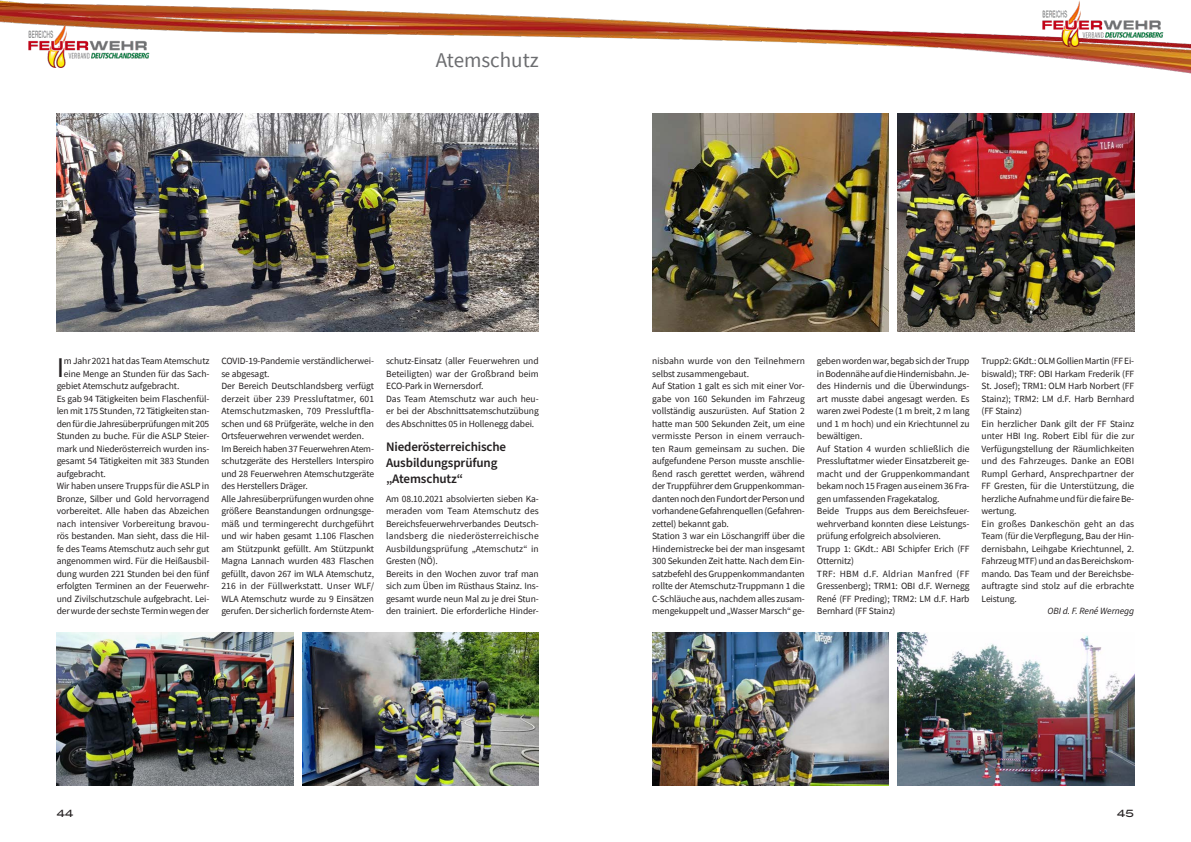
<style>
.page{position:relative;width:1191px;height:842px;background:#fff}
.page>*{position:absolute;margin:0;border:0;box-sizing:border-box;transform-origin:0 0}
._2020_Text{font:28.6px "Source Sans Pro";color:#231f20}
._2020_Pagina{font:21px "Source Sans Pro";color:#6c6d70}
._2020_Zwischentitel{font:600 13px/16px "Source Sans Pro";letter-spacing:-.01em;color:#231f20}
.t1{font:500 10px "Blair ITC";color:#231f20}
._2020_Text-2{font:9.5px/12.5px "Source Sans Pro";letter-spacing:-.01em;color:#231f20;text-align:justify}
._2020_Autor{font:italic 9.5px "Source Sans Pro";letter-spacing:-.01em;color:#231f20}
</style>
<div class="page">
<img style="left:0;top:0;width:1191px;height:74px">
<img style="left:1037px;top:0;width:127px;height:47px">
<img style="left:57px;top:113px;width:482px;height:219px">
<img style="left:57px;top:632px;width:236px;height:153px">
<img style="left:652px;top:632px;width:236px;height:153px">
<img style="left:302px;top:632px;width:237px;height:153px">
<img style="left:898px;top:632px;width:236px;height:153px">
<img style="left:652px;top:113px;width:236px;height:219px">
<img style="left:898px;top:113px;width:236px;height:219px">
<p class="_2020_Pagina" style="left:436px;top:46px;width:105px">Atemschutz</p>
<p class="_2020_Text" style="left:57px;top:349px;width:9px">I</p>
<p class="_2020_Text-2" style="left:64px;top:355px;width:147px">m Jahr 2021 hat das Team Atemschutz</p>
<p class="_2020_Text-2" style="left:64px;top:367px;width:147px">eine Menge an Stunden für das Sach-</p>
<p class="_2020_Text-2" style="left:57px;top:380px;width:124px">gebiet Atemschutz aufgebracht.</p>
<p class="_2020_Text-2" style="left:57px;top:392px;width:154px">Es gab 94 Tätigkeiten beim Flaschenfül&shy;len mit 175 Stunden, 72 Tätigkeiten stan&shy;den für die Jahresüberprüfungen mit 205<br>Stunden zu buche. Für die ASLP Steier&shy;mark und Niederösterreich wurden ins&shy;gesamt 54 Tätigkeiten mit 383 Stunden aufgebracht.</p>
<p class="_2020_Text-2" style="left:57px;top:480px;width:154px">Wir haben unsere Trupps für die ASLP in Bronze, Silber und Gold hervorragend vorbereitet. Alle haben das Abzeichen nach intensiver Vorbereitung bravou&shy;rös bestanden. Man sieht, dass die Hil&shy;fe des Teams Atemschutz auch sehr gut angenommen wird. Für die Heißausbil&shy;dung wurden 221 Stunden bei den fünf erfolgten Terminen an der Feuerwehr&shy;und Zivilschutzschule aufgebracht. Lei&shy;der wurde der sechste Termin wegen der</p>
<p class="_2020_Text-2" style="left:221px;top:355px;width:154px">COVID-19-Pandemie verständlicherwei&shy;se abgesagt.</p>
<p class="_2020_Text-2" style="left:221px;top:380px;width:154px">Der Bereich Deutschlandsberg verfügt derzeit über 239 Pressluftatmer, 601<br>Atemschutzmasken, 709 Pressluftfla&shy;schen und 68 Prüfgeräte, welche in den Ortsfeuerwehren verwendet werden.</p>
<p class="_2020_Text-2" style="left:221px;top:442px;width:154px">Im Bereich haben 37 Feuerwehren Atem&shy;schutzgeräte des Herstellers Interspiro und 28 Feuerwehren Atemschutzgeräte des Herstellers Dräger.</p>
<p class="_2020_Text-2" style="left:221px;top:492px;width:154px">Alle Jahresüberprüfungen wurden ohne größere Beanstandungen ordnungsge&shy;mäß und termingerecht durchgeführt und wir haben gesamt 1.106 Flaschen am Stützpunkt gefüllt. Am Stützpunkt Magna Lannach wurden 483 Flaschen gefüllt, davon 267 im WLA Atemschutz, 216 in der Füllwerkstatt. Unser WLF/ WLA Atemschutz wurde zu 9 Einsätzen gerufen. Der sicherlich fordernste Atem-</p>
<p class="_2020_Text-2" style="left:386px;top:355px;width:154px">schutz-Einsatz (aller Feuerwehren und Beteiligten) war der Großbrand beim ECO-Park in Wernersdorf.</p>
<p class="_2020_Text-2" style="left:386px;top:392px;width:154px">Das Team Atemschutz war auch heu&shy;er bei der Abschnittsatemschutzübung des Abschnittes 05 in Hollenegg dabei.</p>
<p class="_2020_Zwischentitel" style="left:386px;top:439px;width:122px">Niederösterreichische<br>Ausbildungsprüfung „Atemschutz“</p>
<p class="_2020_Text-2" style="left:386px;top:492px;width:154px">Am 08.10.2021 absolvierten sieben Ka&shy;meraden vom Team Atemschutz des Bereichsfeuerwehrverbandes Deutsch&shy;landsberg die niederösterreichische Ausbildungsprüfung „Atemschutz“ in Gresten (NÖ).</p>
<p class="_2020_Text-2" style="left:386px;top:567px;width:154px">Bereits in den Wochen zuvor traf man sich zum Üben im Rüsthaus Stainz. Ins&shy;gesamt wurde neun Mal zu je drei Stun&shy;den trainiert. Die erforderliche Hinder-</p>
<p class="_2020_Text-2" style="left:652px;top:355px;width:154px">nisbahn wurde von den Teilnehmern selbst zusammengebaut.</p>
<p class="_2020_Text-2" style="left:652px;top:380px;width:154px">Auf Station 1 galt es sich mit einer Vor&shy;gabe von 160 Sekunden im Fahrzeug vollständig auszurüsten. Auf Station 2 hatte man 500 Sekunden Zeit, um eine vermisste Person in einem verrauch&shy;ten Raum gemeinsam zu suchen. Die aufgefundene Person musste anschlie&shy;ßend rasch gerettet werden, während der Truppführer dem Gruppenkomman&shy;danten noch den Fundort der Person und vorhandene Gefahrenquellen (Gefahren&shy;zettel) bekannt gab.</p>
<p class="_2020_Text-2" style="left:652px;top:530px;width:154px">Station 3 war ein Löschangriff über die Hindernistrecke bei der man insgesamt 300 Sekunden Zeit hatte. Nach dem Ein&shy;satzbefehl des Gruppenkommandanten rollte der Atemschutz-Truppmann 1 die C-Schläuche aus, nachdem alles zusam&shy;mengekuppelt und „Wasser Marsch“ ge-</p>
<p class="_2020_Text-2" style="left:817px;top:355px;width:154px">geben worden war, begab sich der Trupp in Bodennähe auf die Hindernisbahn. Je&shy;des Hindernis und die Überwindungs&shy;art musste dabei angesagt werden. Es waren zwei Podeste (1 m breit, 2 m lang und 1 m hoch) und ein Kriechtunnel zu bewältigen.</p>
<p class="_2020_Text-2" style="left:817px;top:442px;width:154px">Auf Station 4 wurden schließlich die Pressluftatmer wieder Einsatzbereit ge&shy;macht und der Gruppenkommandant bekam noch 15 Fragen aus einem 36 Fra&shy;gen umfassenden Fragekatalog.</p>
<p class="_2020_Text-2" style="left:817px;top:505px;width:154px">Beide Trupps aus dem Bereichsfeuer&shy;wehrverband konnten diese Leistungs&shy;prüfung erfolgreich absolvieren.</p>
<p class="_2020_Text-2" style="left:817px;top:542px;width:154px">Trupp 1: GKdt.: ABI Schipfer Erich (FF<br>Otternitz)</p>
<p class="_2020_Text-2" style="left:817px;top:567px;width:154px">TRF: HBM d.F. Aldrian Manfred (FF Gressenberg); TRM1: OBI d.F. Wernegg René (FF Preding); TRM2: LM d.F. Harb Bernhard (FF Stainz)</p>
<p class="_2020_Text-2" style="left:981px;top:355px;width:154px">Trupp2: GKdt.: OLM Gollien Martin (FF Ei&shy;biswald); TRF: OBI Harkam Frederik (FF St. Josef); TRM1: OLM Harb Norbert (FF Stainz); TRM2: LM d.F. Harb Bernhard (FF Stainz)</p>
<p class="_2020_Text-2" style="left:981px;top:417px;width:154px">Ein herzlicher Dank gilt der FF Stainz unter HBI Ing. Robert Eibl für die zur Verfügungstellung der Räumlichkeiten und des Fahrzeuges. Danke an EOBI Rumpl Gerhard, Ansprechpartner der FF Gresten, für die Unterstützung, die herzliche Aufnahme und für die faire Be&shy;wertung.</p>
<p class="_2020_Text-2" style="left:981px;top:517px;width:154px">Ein großes Dankeschön geht an das Team (für die Verpflegung, Bau der Hin&shy;dernisbahn, Leihgabe Kriechtunnel, 2.<br>Fahrzeug MTF) und an das Bereichskom&shy;mando. Das Team und der Bereichsbe&shy;auftragte sind stolz auf die erbrachte Leistung.</p>
<p class="_2020_Autor" style="left:1047px;top:605px;width:88px">OBI d. F. René Wernegg</p>
<p class="t1" style="left:57px;top:807px;width:18px">44</p>
<p class="t1" style="left:1117px;top:807px;width:19px">45</p>
</div>
